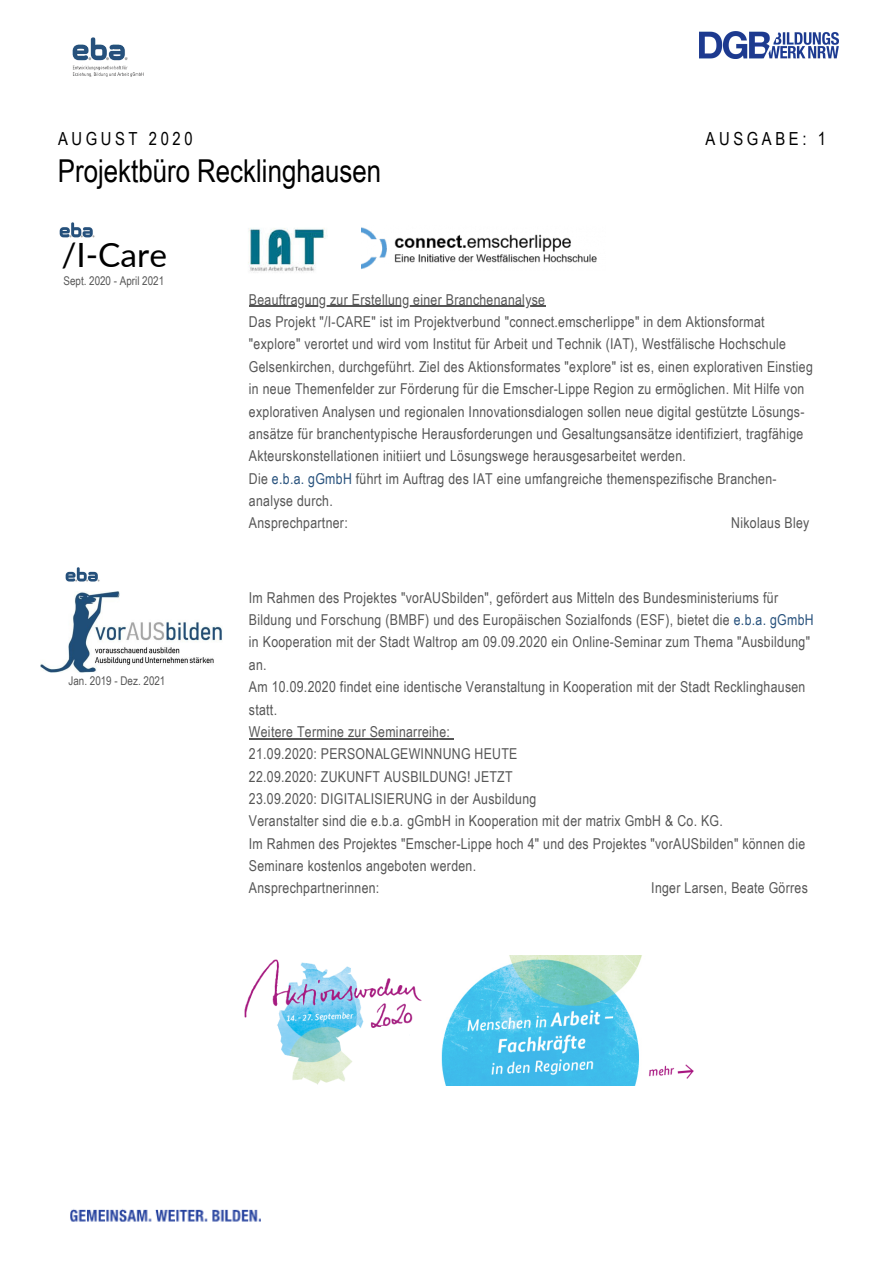
<style>
.page{position:relative;width:894px;height:1264px;background:#fff}
.page>*{position:absolute;margin:0;border:0;box-sizing:border-box;transform-origin:0 0}
.t1{font:33.45px "Lato";color:#000}
.t2{font:31.5px "Arial Narrow";color:#000}
.t3{font:18px "Arial Narrow";letter-spacing:.2em;color:#000}
.t4{font:15px/22.4px "Arial Narrow";letter-spacing:.02em;color:#565656}
.t5{font:12px "Arial Narrow";color:#565656}
.s1{color:#28527d}
</style>
<div class="page">
<img style="left:699px;top:31px;width:138px;height:27px">
<img style="left:72px;top:37px;width:72px;height:40px">
<img style="left:41px;top:591px;width:181px;height:81px">
<img style="left:361px;top:227px;width:236px;height:42px">
<hr style="left:249px;top:306px;width:296px;height:1px;background:#565656">
<img style="left:248px;top:228px;width:78px;height:44px">
<img style="left:59px;top:222px;width:36px;height:16px">
<img style="left:65px;top:567px;width:35px;height:15px">
<img style="left:244px;top:955px;width:450px;height:130px">
<hr style="left:249px;top:738px;width:201px;height:1px;background:#565656">
<img style="left:70px;top:1209px;width:191px;height:13px">
<p class="t3" style="left:58px;top:128px;width:136px">AUGUST 2020</p>
<p class="t3" style="left:705px;top:128px;width:122px">AUSGABE: 1</p>
<h2 class="t2" style="left:58px;top:152px;width:325px">Projektbüro Recklinghausen</h2>
<h1 class="t1" style="left:61px;top:234px;width:107px">/I-Care</h1>
<p class="t5" style="left:63px;top:273px;width:102px">Sept. 2020 - April 2021</p>
<p class="t5" style="left:68px;top:673px;width:98px">Jan. 2019 - Dez. 2021</p>
<p class="t4" style="left:249px;top:288px;width:565px">Beauftragung zur Erstellung einer Branchenanalyse<br>Das Projekt "/I-CARE" ist im Projektverbund "connect.emscherlippe" in dem Aktionsformat "explore" verortet und wird vom Institut für Arbeit und Technik (IAT), Westfälische Hochschule Gelsenkirchen, durchgeführt. Ziel des Aktionsformates "explore" ist es, einen explorativen Einstieg in neue Themenfelder zur Förderung für die Emscher-Lippe Region zu ermöglichen. Mit Hilfe von explorativen Analysen und regionalen Innovationsdialogen sollen neue digital gestützte Lösungs&shy;ansätze für branchentypische Herausforderungen und Gesaltungsansätze identifiziert, tragfähige Akteurskonstellationen initiiert und Lösungswege herausgesarbeitet werden.<br>Die <span class="s1">e.b.a. gGmbH</span> führt im Auftrag des IAT eine umfangreiche themenspezifische Branchen&shy;analyse durch.<br>Ansprechpartner:</p>
<p class="t4" style="left:731px;top:512px;width:80px">Nikolaus Bley</p>
<p class="t4" style="left:249px;top:586px;width:566px">Im Rahmen des Projektes "vorAUSbilden", gefördert aus Mitteln des Bundesministeriums für Bildung und Forschung (BMBF) und des Europäischen Sozialfonds (ESF), bietet die <span class="s1">e.b.a. gGmbH </span>in Kooperation mit der Stadt Waltrop am 09.09.2020 ein Online-Seminar zum Thema "Ausbildung" an.<br>Am 10.09.2020 findet eine identische Veranstaltung in Kooperation mit der Stadt Recklinghausen statt.<br>Weitere Termine zur Seminarreihe:<br>21.09.2020: PERSONALGEWINNUNG HEUTE<br>22.09.2020: ZUKUNFT AUSBILDUNG! JETZT<br>23.09.2020: DIGITALISIERUNG in der Ausbildung<br>Veranstalter sind die e.b.a. gGmbH in Kooperation mit der matrix GmbH &amp; Co. KG.<br>Im Rahmen des Projektes "Emscher-Lippe hoch 4" und des Projektes "vorAUSbilden" können die Seminare kostenlos angeboten werden.<br>Ansprechpartnerinnen:</p>
<p class="t4" style="left:651px;top:876px;width:158px">Inger Larsen, Beate Görres</p>
</div>
